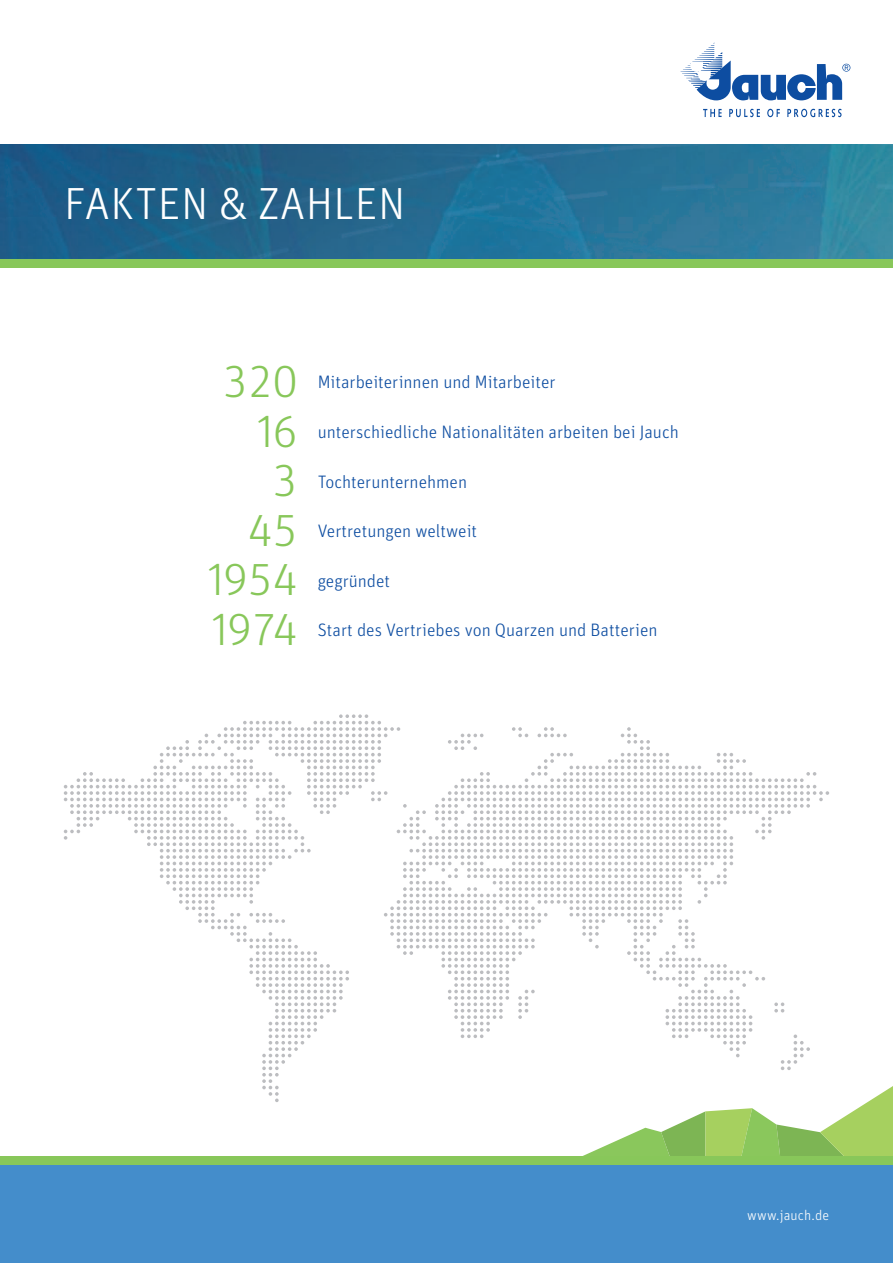
<style>
.page{position:relative;width:893px;height:1263px;background:#fff}
.page>*{position:absolute;margin:0;border:0;box-sizing:border-box;transform-origin:0 0}
.t1{font:300 45px/49.5px "Unit Pro";color:#88c75a;text-align:right}
.t2{font:300 45px "Unit Pro";letter-spacing:.01em;color:#fff}
.t3{font:300 18px "Unit Pro";color:#0d4da1}
.t4{font:300 14.25px "Unit Pro";letter-spacing:.01em;color:#fff}
</style>
<div class="page">
<div style="left:0;top:1161px;width:893px;height:102px;background:#448dcb"></div>
<img style="left:0;top:145px;width:893px;height:114px">
<svg style="left:703px;top:109px;width:19px;height:8px"></svg>
<svg style="left:729px;top:109px;width:31px;height:8px"></svg>
<svg style="left:767px;top:109px;width:13px;height:8px"></svg>
<svg style="left:787px;top:109px;width:55px;height:8px"></svg>
<svg style="left:680px;top:43px;width:170px;height:57px"></svg>
<div style="left:0;top:259px;width:893px;height:9px;background:#88c75a"></div>
<div style="left:0;top:1157px;width:893px;height:8px;background:#88c75a"></div>
<svg style="left:64px;top:714px;width:829px;height:443px"></svg>
<h1 class="t2" style="left:64px;top:174px;width:343px">FAKTEN &amp; ZAHLEN</h1>
<h1 class="t1" style="left:208px;top:356px;width:91px">320<br>16<br>3<br>45<br>1954<br>1974</h1>
<p class="t3" style="left:318px;top:371px;width:239px">Mitarbeiterinnen und Mitarbeiter</p>
<p class="t3" style="left:318px;top:420px;width:363px">unterschiedliche Nationalitäten arbeiten bei Jauch</p>
<p class="t3" style="left:318px;top:470px;width:151px">Tochterunternehmen</p>
<p class="t3" style="left:318px;top:519px;width:161px">Vertretungen weltweit</p>
<p class="t3" style="left:318px;top:569px;width:74px">gegründet</p>
<p class="t3" style="left:318px;top:618px;width:341px">Start des Vertriebes von Quarzen und Batterien</p>
<p class="t4" style="left:747px;top:1206px;width:83px">www.jauch.de</p>
</div>
